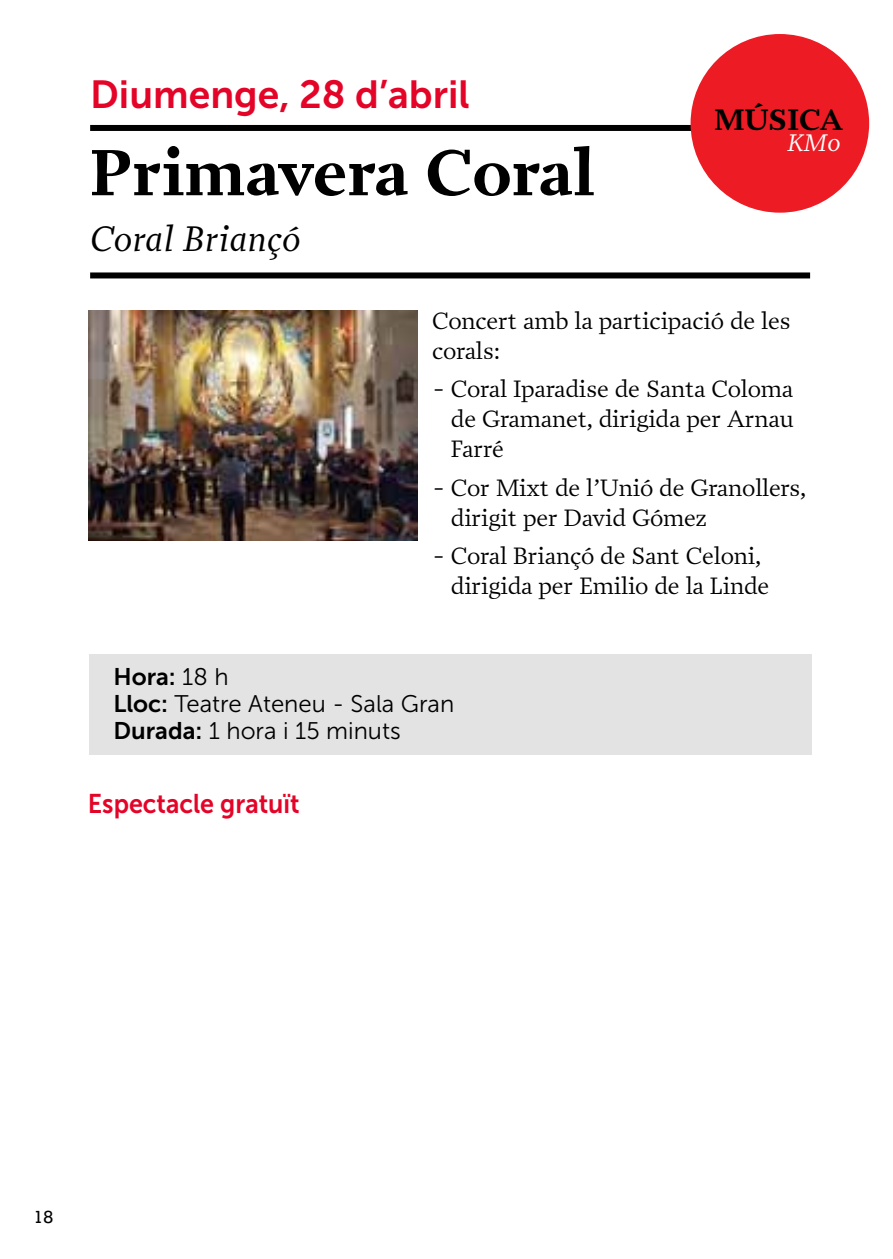
<style>
.page{position:relative;width:893px;height:1259px;background:#fff}
.page>*{position:absolute;margin:0;border:0;box-sizing:border-box;transform-origin:0 0}
.t1{font:700 66px "Prensa";letter-spacing:-.005em;color:#000}
.t2{font:39px "Museo Sans 700";color:#e40428}
.t3{font:italic 36px "Prensa";color:#000}
.t4{font:700 30px "Prensa";color:#000}
.t5{font:27px "Museo Sans 700";color:#e40428;scale:.93 1}
.t6{font:italic 24.3px "Prensa";color:#fff}
.t7{font:24px/30px "Prensa";letter-spacing:-.01em;color:#000}
.t8{font:24px/27px "Museo Sans 300";color:#000}
.t9{font:24px "Museo Sans 700";color:#000}
.t10{font:18px "Rockwell";color:#000}
.s1{font-family:"Museo Sans 300"}
.s2{font-family:"Museo Sans 700"}
</style>
<div class="page">
<div style="left:89px;top:654px;width:723px;height:101px;background:#e3e3e3"></div>
<div style="left:90px;top:125px;width:720px;height:6px;background:#000"></div>
<div style="left:90px;top:272px;width:720px;height:6px;background:#000"></div>
<img style="left:89px;top:310px;width:328px;height:230px">
<div style="left:691px;top:34px;width:178px;height:179px;background:#ed1c24;border-radius:50%"></div>
<h2 class="t2" style="left:90px;top:73px;width:381px">Diumenge, 28 d’abril</h2>
<h1 class="t1" style="left:90px;top:134px;width:506px">Primavera Coral</h1>
<h3 class="t3" style="left:90px;top:218px;width:212px">Coral Briançó</h3>
<p class="t4" style="left:714px;top:102px;width:130px">MÚSICA</p>
<p class="t6" style="left:787px;top:128px;width:55px">KM0</p>
<p class="t7" style="left:432px;top:305px;width:360px">Concert amb la participació de les corals:</p>
<p class="t7" style="left:451px;top:374px;width:344px;text-align:justify;text-indent:-18px">- Coral Iparadise de Santa Coloma de Gramanet, dirigida per Arnau Farré</p>
<p class="t7" style="left:451px;top:472px;width:357px;text-indent:-18px">- Cor Mixt de l’Unió de Granollers, dirigit per David Gómez</p>
<p class="t7" style="left:451px;top:541px;width:320px;text-indent:-18px">- Coral Briançó de Sant Celoni, dirigida per Emilio de la Linde</p>
<p class="t9" style="left:113px;top:663px;width:117px">Hora: <span class="s1">18 h</span></p>
<p class="t8" style="left:113px;top:690px;width:342px"><span class="s2">Lloc:</span> Teatre Ateneu - Sala Gran<br><span class="s2">Durada:</span> 1 hora i 15 minuts</p>
<p class="t5" style="left:88px;top:788px;width:229px">Espectacle gratuït</p>
<p class="t10" style="left:34px;top:1206px;width:21px">18</p>
</div>
